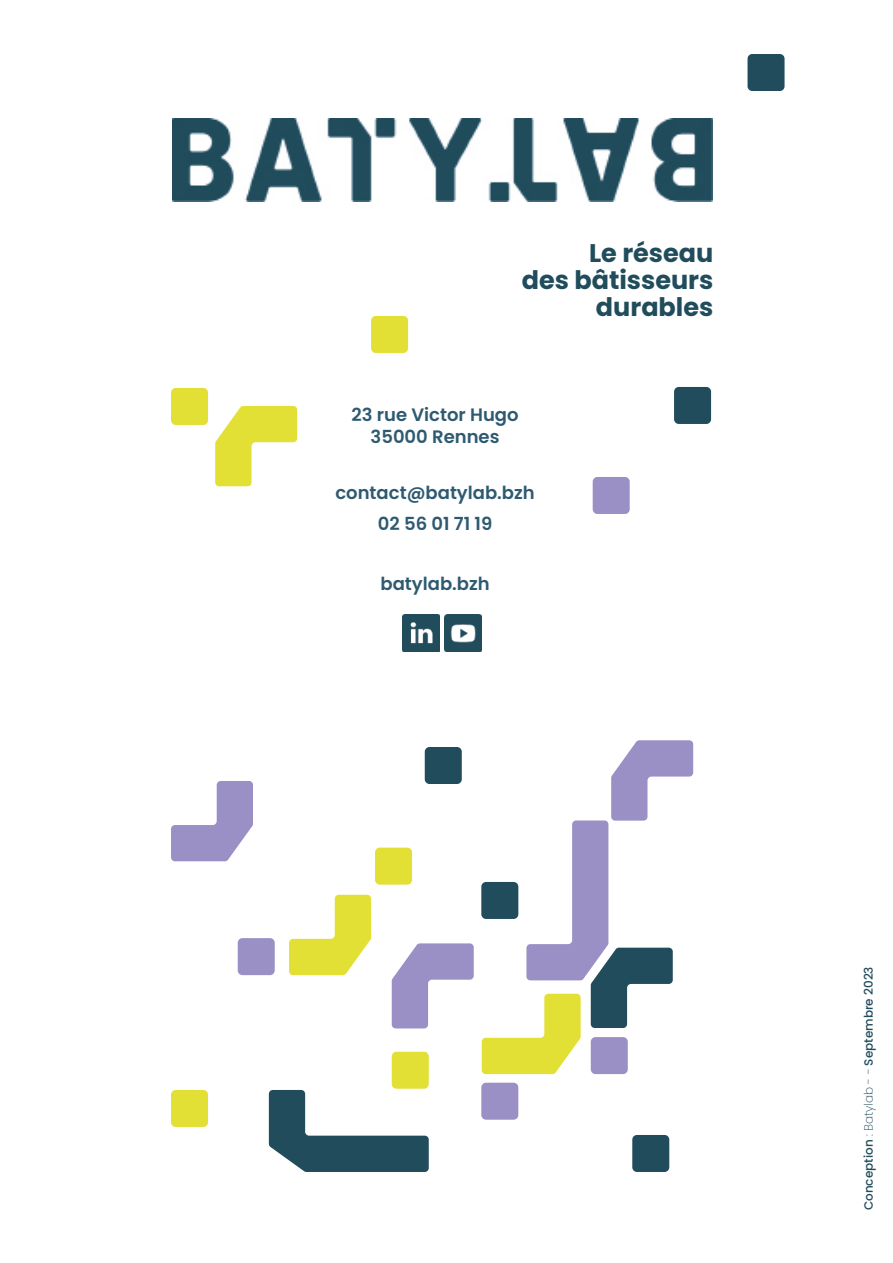
<style>
.page{position:relative;width:893px;height:1263px;background:#fff}
.page>*{position:absolute;margin:0;border:0;box-sizing:border-box;transform-origin:0 0}
.t1{font:700 25.5px/27px "Poppins";color:#204c5c;text-align:right}
.t2{font:600 18px/21.6px "Poppins";color:#2e5a71;text-align:center}
.t3{font:500 12px "Poppins";color:#214c5c}
.s1{font-weight:200}
</style>
<div class="page">
<img style="left:173px;top:118px;width:540px;height:84px">
<div style="left:747px;top:54px;width:37px;height:37px;background:#204c5c;border-radius:5px"></div>
<img style="left:402px;top:614px;width:37px;height:37px">
<img style="left:444px;top:614px;width:37px;height:37px">
<div style="left:674px;top:387px;width:37px;height:37px;background:#204c5c;border-radius:5px"></div>
<svg style="left:481px;top:882px;width:37px;height:37px"></svg>
<div style="left:238px;top:938px;width:37px;height:37px;background:#9b90c5;border-radius:5px"></div>
<div style="left:371px;top:316px;width:37px;height:37px;background:#e2e035;border-radius:5px"></div>
<div style="left:171px;top:388px;width:37px;height:37px;background:#e2e035;border-radius:5px"></div>
<div style="left:392px;top:1052px;width:37px;height:37px;background:#e2e035;border-radius:5px"></div>
<div style="left:375px;top:848px;width:37px;height:37px;background:#e2e035;border-radius:5px"></div>
<div style="left:171px;top:1090px;width:37px;height:37px;background:#e2e035;border-radius:5px"></div>
<div style="left:425px;top:747px;width:37px;height:37px;background:#204c5c;border-radius:5px"></div>
<div style="left:481px;top:1083px;width:37px;height:37px;background:#9b90c5;border-radius:5px"></div>
<div style="left:632px;top:1135px;width:37px;height:37px;background:#204c5c;border-radius:5px"></div>
<div style="left:593px;top:477px;width:37px;height:37px;background:#9b90c5;border-radius:5px"></div>
<svg style="left:392px;top:943px;width:82px;height:85px"></svg>
<svg style="left:215px;top:406px;width:82px;height:80px"></svg>
<svg style="left:171px;top:781px;width:82px;height:80px"></svg>
<svg style="left:289px;top:895px;width:82px;height:80px"></svg>
<svg style="left:482px;top:740px;width:211px;height:334px"></svg>
<svg style="left:269px;top:1090px;width:160px;height:82px"></svg>
<h1 class="t1" style="left:522px;top:241px;width:193px">Le réseau<br>des bâtisseurs durables</h1>
<p class="t2" style="left:352px;top:406px;width:169px">23 rue Victor Hugo<br>35000 Rennes</p>
<p class="t2" style="left:335px;top:480px;width:201px;line-height:30.2px">contact@batylab.bzh<br>02 56 01 71 19</p>
<p class="t2" style="left:380px;top:574px;width:111px">batylab.bzh</p>
<p class="t3" style="left:863px;top:1210px;width:245px;rotate:-90deg">Conception <span class="s1">: Batylab - -</span> Septembre 2023</p>
</div>
